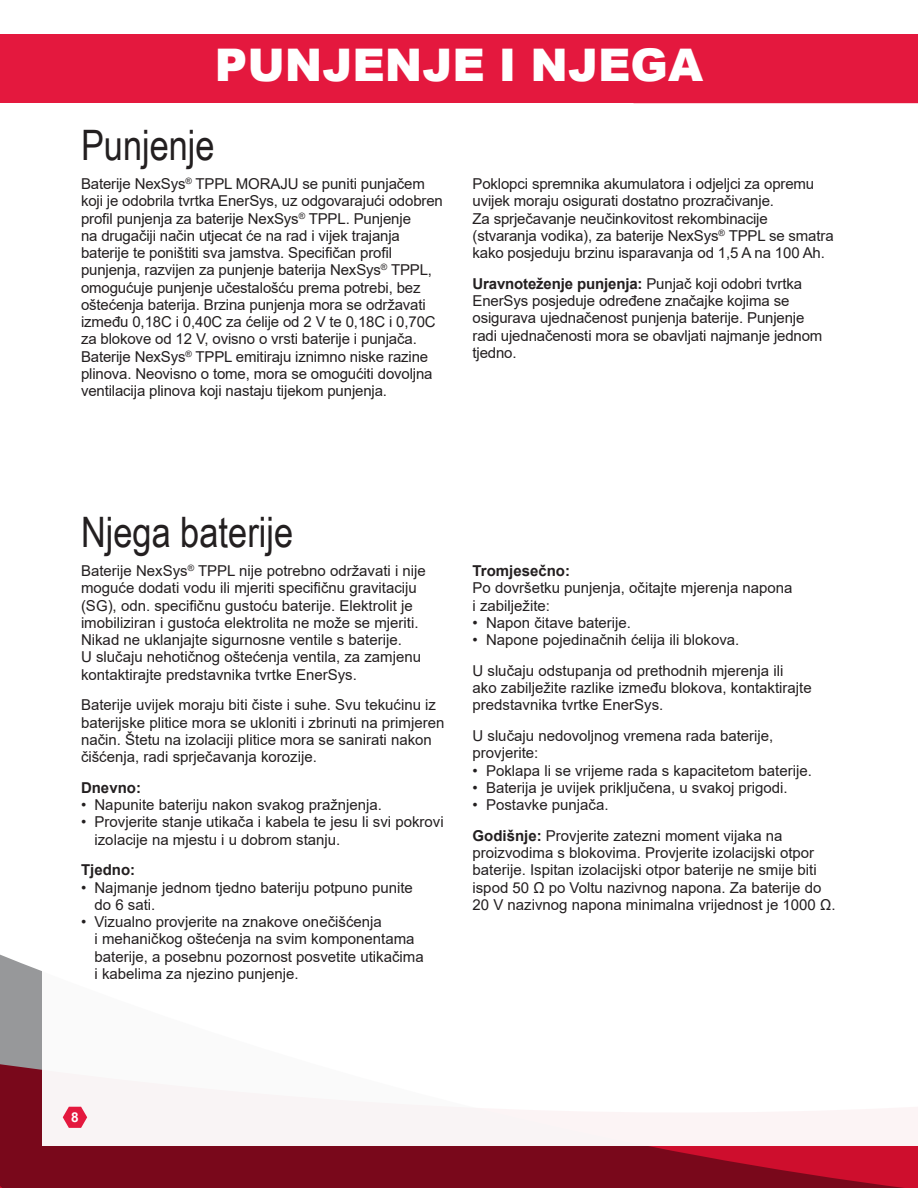
<style>
.page{position:relative;width:918px;height:1188px;background:#fff}
.page>*{position:absolute;margin:0;border:0;box-sizing:border-box;transform-origin:0 0}
.t1{font:900 45px "Arial";color:#fff}
.Labels{font:42px "Arial Narrow";color:#231f20}
.Labels-2{font:15px/17.2px "Arial";color:#231f20}
.Labels-3{font:700 15px "Arial";color:#231f20}
.t2{font:700 13.5px "Arial";color:#fff}
.s1{font-weight:700}
</style>
<div class="page">
<svg style="left:0;top:954px;width:918px;height:234px;background:#88182b"></svg>
<div style="left:42px;top:857px;width:876px;height:289px;background:#fff"></div>
<div style="left:0;top:35px;width:918px;height:68px;background:#e4183e"></div>
<svg style="left:63px;top:1107px;width:24px;height:21px"></svg>
<p class="t1" style="left:215px;top:32px;width:490px">PUNJENJE I NJEGA</p>
<p class="Labels" style="left:81px;top:115px;width:135px">Punjenje</p>
<p class="Labels-2" style="left:81px;top:175px;width:363px">Baterije NexSys<sup>®</sup> TPPL MORAJU se puniti punjačem koji je odobrila tvrtka EnerSys, uz odgovarajući odobren profil punjenja za baterije NexSys<sup>®</sup> TPPL. Punjenje<br>na drugačiji način utjecat će na rad i vijek trajanja baterije te poništiti sva jamstva. Specifičan profil punjenja, razvijen za punjenje baterija NexSys<sup>®</sup> TPPL, omogućuje punjenje učestalošću prema potrebi, bez oštećenja baterija. Brzina punjenja mora se održavati između 0,18C i 0,40C za ćelije od 2 V te 0,18C i 0,70C za blokove od 12 V, ovisno o vrsti baterije i punjača.<br>Baterije NexSys<sup>®</sup> TPPL emitiraju iznimno niske razine plinova. Neovisno o tome, mora se omogućiti dovoljna ventilacija plinova koji nastaju tijekom punjenja.</p>
<p class="Labels-2" style="left:472px;top:175px;width:363px">Poklopci spremnika akumulatora i odjeljci za opremu uvijek moraju osigurati dostatno prozračivanje.<br>Za sprječavanje neučinkovitost rekombinacije (stvaranja vodika), za baterije NexSys<sup>®</sup> TPPL se smatra kako posjeduju brzinu isparavanja od 1,5 A na 100 Ah.</p>
<p class="Labels-2" style="left:472px;top:275px;width:351px"><span class="s1">Uravnoteženje punjenja:</span> Punjač koji odobri tvrtka EnerSys posjeduje određene značajke kojima se osigurava ujednačenost punjenja baterije. Punjenje radi ujednačenosti mora se obavljati najmanje jednom tjedno.</p>
<p class="Labels" style="left:81px;top:502px;width:214px">Njega baterije</p>
<p class="Labels-2" style="left:81px;top:562px;width:346px">Baterije NexSys<sup>®</sup> TPPL nije potrebno održavati i nije moguće dodati vodu ili mjeriti specifičnu gravitaciju (SG), odn. specifičnu gustoću baterije. Elektrolit je imobiliziran i gustoća elektrolita ne može se mjeriti.<br>Nikad ne uklanjajte sigurnosne ventile s baterije.<br>U slučaju nehotičnog oštećenja ventila, za zamjenu kontaktirajte predstavnika tvrtke EnerSys.</p>
<p class="Labels-2" style="left:81px;top:696px;width:365px">Baterije uvijek moraju biti čiste i suhe. Svu tekućinu iz baterijske plitice mora se ukloniti i zbrinuti na primjeren način. Štetu na izolaciji plitice mora se sanirati nakon čišćenja, radi sprječavanja korozije.</p>
<p class="Labels-3" style="left:81px;top:777px;width:61px">Dnevno:</p>
<p class="Labels-2" style="left:81px;top:796px;width:303px">• Napunite bateriju nakon svakog pražnjenja.</p>
<p class="Labels-2" style="left:94px;top:813px;width:351px;text-indent:-14px">• Provjerite stanje utikača i kabela te jesu li svi pokrovi izolacije na mjestu i u dobrom stanju.</p>
<p class="Labels-3" style="left:81px;top:859px;width:56px">Tjedno:</p>
<p class="Labels-2" style="left:94px;top:879px;width:320px;text-indent:-14px">• Najmanje jednom tjedno bateriju potpuno punite do 6 sati.</p>
<p class="Labels-2" style="left:94px;top:913px;width:331px;text-indent:-14px">• Vizualno provjerite na znakove onečišćenja<br>i mehaničkog oštećenja na svim komponentama baterije, a posebnu pozornost posvetite utikačima i kabelima za njezino punjenje.</p>
<p class="Labels-3" style="left:472px;top:560px;width:99px">Tromjesečno:</p>
<p class="Labels-2" style="left:472px;top:579px;width:322px">Po dovršetku punjenja, očitajte mjerenja napona i zabilježite:</p>
<p class="Labels-2" style="left:472px;top:614px;width:160px">• Napon čitave baterije.</p>
<p class="Labels-2" style="left:472px;top:631px;width:268px">• Napone pojedinačnih ćelija ili blokova.</p>
<p class="Labels-2" style="left:472px;top:662px;width:341px">U slučaju odstupanja od prethodnih mjerenja ili<br>ako zabilježite razlike između blokova, kontaktirajte predstavnika tvrtke EnerSys.</p>
<p class="Labels-2" style="left:472px;top:727px;width:302px">U slučaju nedovoljnog vremena rada baterije, provjerite:</p>
<p class="Labels-2" style="left:472px;top:762px;width:341px">• Poklapa li se vrijeme rada s kapacitetom baterije.</p>
<p class="Labels-2" style="left:472px;top:779px;width:317px">• Baterija je uvijek priključena, u svakoj prigodi.</p>
<p class="Labels-2" style="left:472px;top:796px;width:138px">• Postavke punjača.</p>
<p class="Labels-2" style="left:472px;top:827px;width:365px"><span class="s1">Godišnje:</span> Provjerite zatezni moment vijaka na proizvodima s blokovima. Provjerite izolacijski otpor baterije. Ispitan izolacijski otpor baterije ne smije biti ispod 50 Ω po Voltu nazivnog napona. Za baterije do 20 V nazivnog napona minimalna vrijednost je 1000 Ω.</p>
<p class="t2" style="left:71px;top:1108px;width:9px">8</p>
</div>
